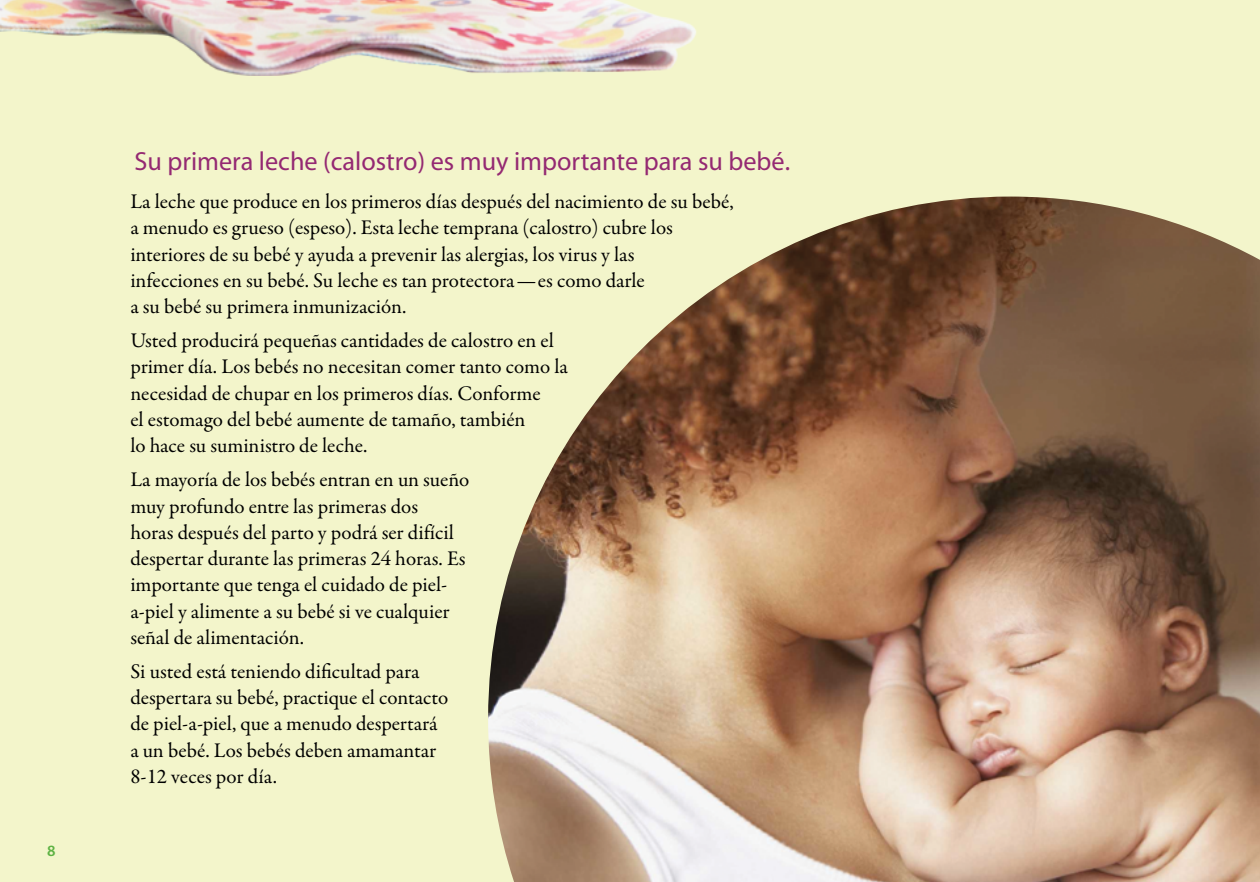
<style>
.page{position:relative;width:1260px;height:882px;background:#f3f5cb}
.page>*{position:absolute;margin:0;border:0;box-sizing:border-box;transform-origin:0 0}
.t1{font:26.25px "Myriad MM 400 600";color:#942972}
.t2{font:21px/26.2px "Garamond Premr Pro";color:#000}
.t3{font:15.75px "Myriad MM 565 600";color:#5db243}
</style>
<div class="page">
<img style="left:488px;top:197px;width:772px;height:685px">
<img style="left:0;top:0;width:696px;height:75px">
<p class="t3" style="left:47px;top:843px;width:10px">8</p>
<p class="t1" style="left:135px;top:149px;width:657px">Su primera leche (calostro) es muy importante para su bebé.</p>
<p class="t2" style="left:130px;top:189px;width:605px">La leche que produce en los primeros días después del nacimiento de su bebé, a menudo es grueso (espeso). Esta leche temprana (calostro) cubre los interiores de su bebé y ayuda a prevenir las alergias, los virus y las<br>infecciones en su bebé. Su leche es tan protectora—es como darle<br>a su bebé su primera inmunización.</p>
<p class="t2" style="left:130px;top:328px;width:439px">Usted producirá pequeñas cantidades de calostro en el primer día. Los bebés no necesitan comer tanto como la necesidad de chupar en los primeros días. Conforme<br>el estomago del bebé aumente de tamaño, también<br>lo hace su suministro de leche.</p>
<p class="t2" style="left:130px;top:467px;width:341px">La mayoría de los bebés entran en un sueño muy profundo entre las primeras dos<br>horas después del parto y podrá ser difícil despertar durante las primeras 24 horas. Es importante que tenga el cuidado de piel&shy;a-piel y alimente a su bebé si ve cualquier señal de alimentación.</p>
<p class="t2" style="left:130px;top:659px;width:319px">Si usted está teniendo dificultad para despertara su bebé, practique el contacto de piel-a-piel, que a menudo despertará a un bebé. Los bebés deben amamantar 8-12 veces por día.</p>
</div>
